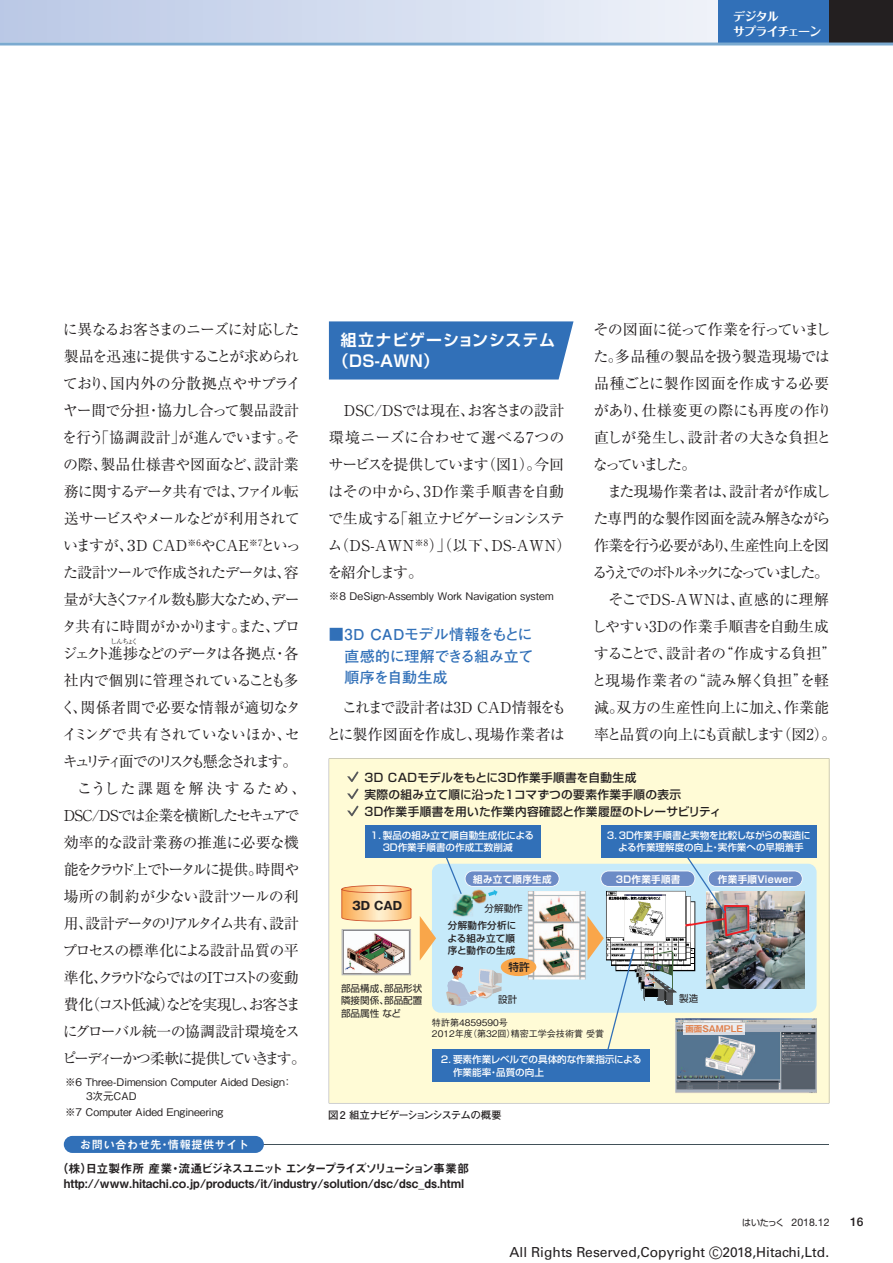
<style>
.page{position:relative;width:893px;height:1263px;background:#fff}
.page>*{position:absolute;margin:0;border:0;box-sizing:border-box;transform-origin:0 0}
.t1{font:15.9px/21px "Shin Go Pro De Bold 90 pv RKSJ H";letter-spacing:.045em;color:#fff}
.t2{font:15px/27px "Ryumin Pro Regular 90 pv RKSJ H";letter-spacing:-.055em;color:#231f20}
.t3{font:15px/27px "Ryumin Pro Regular 90 pv RKSJ H";letter-spacing:-.03em;color:#231f20}
.t4{font:15px/27px "Ryumin Pro Regular 90 pv RKSJ H";letter-spacing:.005em;color:#231f20;text-align:right}
.t5{font:15px "Ryumin Pro Regular 90 pv RKSJ H";color:#231f20}
.t6{font:15px "Ryumin Pro Regular 90 pv RKSJ H";letter-spacing:-.14em;color:#231f20}
.t7{font:15px "Ryumin Pro Regular 90 pv RKSJ H";letter-spacing:-.175em;color:#231f20}
.t8{font:15px "Ryumin Pro Regular 90 pv RKSJ H";letter-spacing:-.185em;color:#231f20}
.t9{font:15px "Ryumin Pro Regular 90 pv RKSJ H";letter-spacing:-.1em;color:#231f20}
.t10{font:15px/21.3px "Futo Go B101 Pro Bold 90 pv RKSJ H";letter-spacing:-.015em;color:#3170b8;text-align:justify}
.t11{font:15px "Ryumin Pro Regular 90 pv RKSJ H";letter-spacing:.015em;color:#231f20}
.t12{font:15px "Ryumin Pro Regular 90 pv RKSJ H";letter-spacing:-.015em;color:#231f20}
.t13{font:15px "Ryumin Pro Regular 90 pv RKSJ H";letter-spacing:-.17em;color:#231f20}
.t14{font:15px "Ryumin Pro Regular 90 pv RKSJ H";letter-spacing:-.22em;color:#231f20}
.t15{font:15px "Ryumin Pro Regular 90 pv RKSJ H";letter-spacing:-.155em;color:#231f20}
.t16{font:15px "Ryumin Pro Regular 90 pv RKSJ H";letter-spacing:-.09em;color:#231f20}
.t17{font:15px "Ryumin Pro Regular 90 pv RKSJ H";letter-spacing:-.13em;color:#231f20}
.t18{font:15px "Ryumin Pro Regular 90 pv RKSJ H";letter-spacing:-.035em;color:#231f20}
.t19{font:15px "Ryumin Pro Regular 90 pv RKSJ H";letter-spacing:-.085em;color:#231f20}
.t20{font:15px "Ryumin Pro Regular 90 pv RKSJ H";letter-spacing:-.075em;color:#231f20}
.t21{font:15px "Ryumin Pro Regular 90 pv RKSJ H";letter-spacing:-.095em;color:#231f20}
.t22{font:15px "Ryumin Pro Regular 90 pv RKSJ H";letter-spacing:-.02em;color:#231f20}
.t23{font:15px "Ryumin Pro Regular 90 pv RKSJ H";letter-spacing:-.025em;color:#231f20}
.t24{font:15px "Ryumin Pro Regular 90 pv RKSJ H";letter-spacing:-.005em;color:#231f20}
.t25{font:15px "Ryumin Pro Regular 90 pv RKSJ H";letter-spacing:.1em;color:#231f20}
.t26{font:13.8px "Univers";color:#231f20}
.t27{font:12px/15px "Midashi Go Pro MB31 90 pv RKSJ H";color:#231f20;text-align:center}
.t28{font:12px/14.9px "Folk Pro Bold 90 pv RKSJ H";letter-spacing:-.075em;color:#fff}
.t29{font:500 12px "Helvetica Neue LT Std";color:#231f20}
.t30{font:11.7px/17px "Shin Go Pro Medium 90 pv RKSJ H";letter-spacing:.03em;color:#231f20}
.t31{font:11.7px "Mi Go MB1 Std De Bold 90 pv RKSJ H";color:#fff}
.t32{font:11.55px "Gothic MB101 Pro Bold 90 pv RKSJ H";color:#231f20}
.t33{font:10.65px "Shin Go Pro Medium 90 pv RKSJ H";color:#231f20}
.t34{font:10.5px/14.1px "Gothic BBB Pro Medium 90 pv RKSJ H";color:#231f20}
.t35{font:10.5px "Futo Go B101 Pro Bold 90 pv RKSJ H";letter-spacing:-.11em;color:#231f20}
.t36{font:10.5px "Helvetica Neue LT Std";color:#231f20}
.t37{font:9.6px/12.8px "Shin Go Pro Medium 90 pv RKSJ H";color:#fff}
.t38{font:9.6px/12.8px "Shin Go Pro Regular 90 pv RKSJ H";color:#231f20;text-align:justify}
.t39{font:9.6px "Shin Go Pro De Bold 90 pv RKSJ H";letter-spacing:.03em;color:#fff}
.t40{font:9.6px/12.8px "Shin Go Pro Medium 90 pv RKSJ H";letter-spacing:.03em;color:#231f20;text-align:justify}
.t41{font:9px/10.8px "Gothic BBB Pro Medium 90 pv RKSJ H";color:#231f20}
.t42{font:8.55px "Gothic MB101 Pro De Bold 90 pv RKSJ H";color:#e07e48}
.t43{font:6.9px "Ryumin Pro Regular 90 pv RKSJ H";letter-spacing:-.205em;color:#231f20}
.s1{font-family:"Shin Go Pro Regular 90 pv RKSJ H";font-size:9px}
.s2{font-size:16.95px}
</style>
<div class="page">
<hr style="left:168px;top:1144px;width:661px;height:1px;background:#425159">
<div style="left:64px;top:1136px;width:200px;height:17px;background:#3170b8;border-radius:9px"></div>
<div style="left:329px;top:321px;width:244px;height:58px;background:#3170b8"></div>
<div style="left:329px;top:758px;width:500px;height:345px;background:#fffbd6"></div>
<div style="left:432px;top:864px;width:385px;height:149px;background:#c6eafa;border-radius:9px"></div>
<img style="left:342px;top:929px;width:69px;height:46px">
<svg style="left:341px;top:885px;width:70px;height:36px;background:#f9c78f"></svg>
<img style="left:453px;top:904px;width:20px;height:12px">
<img style="left:528px;top:891px;width:58px;height:88px">
<div style="left:501px;top:958px;width:35px;height:18px;background:#f9a64a;border-radius:50%"></div>
<img style="left:675px;top:1018px;width:142px;height:75px">
<img style="left:676px;top:1051px;width:104px;height:29px">
<svg style="left:347px;top:771px;width:12px;height:11px"></svg>
<svg style="left:347px;top:788px;width:12px;height:11px"></svg>
<svg style="left:347px;top:805px;width:12px;height:11px"></svg>
<div style="left:365px;top:825px;width:176px;height:32px;background:#3170b8"></div>
<div style="left:601px;top:825px;width:216px;height:32px;background:#3170b8"></div>
<div style="left:432px;top:1049px;width:217px;height:33px;background:#3170b8"></div>
<svg style="left:445px;top:855px;width:114px;height:49px"></svg>
<img style="left:587px;top:854px;width:216px;height:197px">
<svg style="left:420px;top:916px;width:16px;height:44px"></svg>
<svg style="left:0;top:0;width:719px;height:43px;background:#d2dcef"></svg>
<div style="left:719px;top:0;width:174px;height:43px;background:#231f20"></div>
<div style="left:719px;top:0;width:110px;height:43px;background:#3170b8"></div>
<hr style="left:0;top:43px;width:893px;height:2px;background:#7baad0">
<img style="left:606px;top:891px;width:85px;height:105px">
<img style="left:446px;top:965px;width:56px;height:32px">
<img style="left:447px;top:997px;width:32px;height:9px">
<p class="t28" style="left:733px;top:11px;width:90px">デジタル<br>サプライチェーン</p>
<p class="t2" style="left:593px;top:317px;width:241px">その図面に従って作業を行っていました。多品種の製品を扱う製造現場では品種ごとに製作図面を作成する必要があり、仕様変更の際にも再度の作り直しが発生し、設計者の大きな負担となっていました。</p>
<p class="t24" style="left:607px;top:485px;width:225px">また現場作業者は、設計者が作成し</p>
<p class="t2" style="left:593px;top:506px;width:239px">た専門的な製作図面を読み解きながら</p>
<p class="t9" style="left:594px;top:539px;width:237px">作業を行う必要があり、生産性向上を図</p>
<p class="t14" style="left:593px;top:566px;width:238px">るうえでのボトルネックになっていました。</p>
<p class="t11" style="left:608px;top:593px;width:222px">そこでDS-AWNは、直感的に理解</p>
<p class="t22" style="left:592px;top:620px;width:239px">しやすい3Dの作業手順書を自動生成</p>
<p class="t2" style="left:594px;top:641px;width:244px">することで、設計者の“作成する負担”</p>
<p class="t11" style="left:592px;top:674px;width:239px">と現場作業者の“読み解く負担”を軽</p>
<p class="t4" style="left:594px;top:695px;width:237px">減。双方の生産性向上に加え、作業能</p>
<p class="t9" style="left:594px;top:728px;width:244px">率と品質の向上にも貢献します（図2）。</p>
<p class="t19" style="left:63px;top:323px;width:238px">に異なるお客さまのニーズに対応した</p>
<p class="t20" style="left:64px;top:350px;width:237px">製品を迅速に提供することが求められ</p>
<p class="t5" style="left:63px;top:377px;width:240px">ており、国内外の分散拠点やサプライ</p>
<p class="t2" style="left:63px;top:398px;width:237px">ヤー間で分担・協力し合って製品設計</p>
<p class="t2" style="left:62px;top:425px;width:239px">を行う「協調設計」が進んでいます。そ</p>
<p class="t4" style="left:63px;top:452px;width:237px">の際、製品仕様書や図面など、設計業</p>
<p class="t16" style="left:64px;top:485px;width:237px">務に関するデータ共有では、ファイル転</p>
<p class="t21" style="left:64px;top:512px;width:237px">送サービスやメールなどが利用されて</p>
<p class="t12" style="left:63px;top:539px;width:239px">いますが、３D CAD<sup>※6</sup>やCAE<sup>※7</sup>といっ</p>
<p class="t17" style="left:63px;top:566px;width:237px">た設計ツールで作成されたデータは、容</p>
<p class="t15" style="left:64px;top:593px;width:237px">量が大きくファイル数も膨大なため、デー</p>
<p class="t18" style="left:62px;top:620px;width:240px">タ共有に時間がかかります。また、プロ</p>
<p class="t2" style="left:63px;top:641px;width:238px">ジェクト進捗などのデータは各拠点・各</p>
<p class="t2" style="left:64px;top:668px;width:237px">社内で個別に管理されていることも多</p>
<p class="t5" style="left:61px;top:701px;width:242px">く、関係者間で必要な情報が適切なタ</p>
<p class="t3" style="left:62px;top:722px;width:239px">イミングで共有されていないほか、セ</p>
<p class="t8" style="left:63px;top:755px;width:236px">キュリティ面でのリスクも懸念されます。</p>
<p class="t25" style="left:77px;top:782px;width:231px">こうした課題を解決するため、</p>
<p class="t6" style="left:64px;top:809px;width:237px">DSC/DSでは企業を横断したセキュアで</p>
<p class="t23" style="left:64px;top:836px;width:237px">効率的な設計業務の推進に必要な機</p>
<p class="t7" style="left:64px;top:863px;width:237px">能をクラウド上でトータルに提供。時間や</p>
<p class="t5" style="left:64px;top:890px;width:237px">場所の制約が少ない設計ツールの利</p>
<p class="t8" style="left:64px;top:917px;width:237px">用、設計データのリアルタイム共有、設計</p>
<p class="t2" style="left:63px;top:938px;width:238px">プロセスの標準化による設計品質の平</p>
<p class="t7" style="left:64px;top:971px;width:237px">準化、クラウドならではのITコストの変動</p>
<p class="t13" style="left:64px;top:998px;width:239px">費化（コスト低減）などを実現し、お客さま</p>
<p class="t2" style="left:63px;top:1019px;width:239px">にグローバル統一の協調設計環境をス</p>
<p class="t6" style="left:62px;top:1052px;width:246px">ピーディーかつ柔軟に提供していきます。</p>
<p class="t1" style="left:333px;top:332px;width:224px;text-indent:8px">組立ナビゲーションシステム（DS-AWN）</p>
<p class="t3" style="left:327px;top:398px;width:246px;text-indent:17px">DSC/DSでは現在、お客さまの設計環境ニーズに合わせて選べる7つのサービスを提供しています（図1）。今回はその中から、3D作業手順書を自動で生成する「組立ナビゲーションシステム（DS-AWN<sup>※8</sup>）」（以下、DS-AWN）を紹介します。</p>
<p class="t34" style="left:329px;top:590px;width:226px">※8 DeSign-Assembly Work Navigation system</p>
<p class="t10" style="left:329px;top:626px;width:206px">■3D CADモデル情報をもとに　直感的に理解できる組み立て　順序を自動生成</p>
<p class="t43" style="left:110px;top:639px;width:29px">しんちょく</p>
<p class="t4" style="left:327px;top:695px;width:241px">これまで設計者は3D CAD情報をもとに製作図面を作成し、現場作業者は</p>
<p class="t30" style="left:364px;top:770px;width:358px">3D CADモデルをもとに3D作業手順書を自動生成<br>実際の組み立て順に沿った1コマずつの要素作業手順の表示<br>3D作業手順書を用いた作業内容確認と作業履歴のトレーサビリティ</p>
<p class="t37" style="left:370px;top:830px;width:166px">１．製品の組み立て順自動生成化による　 3D作業手順書の作成工数削減</p>
<p class="t37" style="left:606px;top:830px;width:207px">３．3D作業手順書と実物を比較しながらの製造に　よる作業理解度の向上・実作業への早期着手</p>
<p class="t39" style="left:473px;top:875px;width:80px">組み立て順序生成</p>
<p class="t39" style="left:616px;top:875px;width:66px">3D作業手順書</p>
<p class="t39" style="left:718px;top:875px;width:77px">作業手順Viewer</p>
<p class="t32" style="left:352px;top:901px;width:52px">3D CAD</p>
<p class="t38" style="left:484px;top:903px;width:40px">分解動作</p>
<p class="t40" style="left:448px;top:920px;width:70px">分解動作分析による組み立て順序と動作の生成</p>
<p class="t33" style="left:508px;top:963px;width:23px">特許</p>
<p class="t38" style="left:341px;top:983px;width:83px">部品構成、部品形状隣接関係、部品配置部品属性 など</p>
<p class="t38" style="left:498px;top:994px;width:21px">設計</p>
<p class="t38" style="left:679px;top:994px;width:21px">製造</p>
<p class="t41" style="left:432px;top:1019px;width:174px">特許第4859590号<br>2012年度（第32回）精密工学会技術賞 受賞</p>
<p class="t42" style="left:685px;top:1026px;width:59px">画面SAMPLE</p>
<p class="t37" style="left:438px;top:1054px;width:205px">２．要素作業レベルでの具体的な作業指示による　作業能率・品質の向上</p>
<p class="t34" style="left:86px;top:1076px;width:208px;text-indent:-21px">※6 Three-Dimension Computer Aided Design：<br>3次元CAD</p>
<p class="t34" style="left:65px;top:1106px;width:160px">※7 Computer Aided Engineering</p>
<p class="t35" style="left:328px;top:1111px;width:175px">図 2 組立ナビゲーションシステムの概要</p>
<p class="t31" style="left:80px;top:1140px;width:171px">お問い合わせ先・情報提供サイト</p>
<p class="t27" style="left:56px;top:1162px;width:414px">（株）日立製作所 産業・流通ビジネスユニット エンタープライズソリューション事業部http://www.hitachi.co.jp/products/it/industry/solution/dsc/dsc_ds.html</p>
<p class="t36" style="left:742px;top:1216px;width:89px"><span class="s1">はいたっく</span> 2018.12</p>
<p class="t29" style="left:850px;top:1215px;width:15px">16</p>
<p class="t26" style="left:510px;top:1247px;width:321px">All Rights Reserved,Copyright <span class="s2">©</span>2018,Hitachi,Ltd.</p>
</div>
